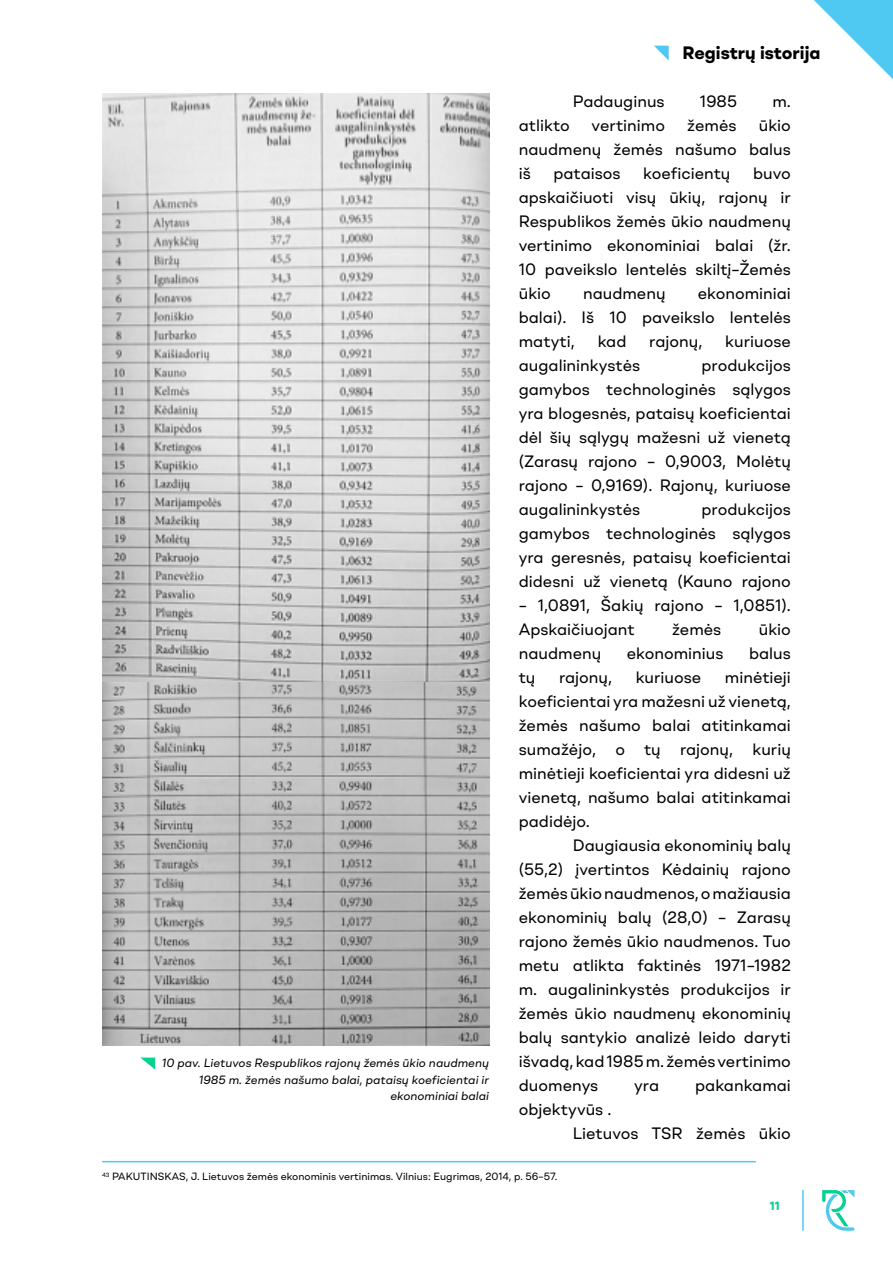
<style>
.page{position:relative;width:893px;height:1263px;background:#fff}
.page>*{position:absolute;margin:0;border:0;box-sizing:border-box;transform-origin:0 0}
.t1{font:700 18px "Shape";color:#000}
.t2{font:16.5px/24px "Shape";color:#000}
.t3{font:italic 12px/16.5px "Shape";color:#000;text-align:right}
.t4{font:700 12px "Shape";color:#05d191}
.t5{font:10.5px "Shape";color:#000}
.t6{font:6.15px "Shape";color:#000}
</style>
<div class="page">
<svg style="left:814px;top:0;width:79px;height:79px"></svg>
<svg style="left:654px;top:46px;width:15px;height:14px"></svg>
<svg style="left:822px;top:1190px;width:32px;height:41px"></svg>
<hr style="left:802px;top:1190px;width:2px;height:41px;background:#4fc9f2">
<img style="left:102px;top:94px;width:387px;height:588px">
<img style="left:102px;top:682px;width:387px;height:363px">
<svg style="left:140px;top:1057px;width:15px;height:12px"></svg>
<hr style="left:102px;top:1161px;width:654px;height:1px;background:#4fc9f2">
<p class="t1" style="left:682px;top:40px;width:140px">Registrų istorija</p>
<p class="t2" style="left:573px;top:89px;width:93px">Padauginus</p>
<p class="t2" style="left:700px;top:89px;width:39px">1985</p>
<p class="t2" style="left:772px;top:89px;width:20px">m.</p>
<p class="t2" style="left:519px;top:113px;width:52px">atlikto</p>
<p class="t2" style="left:592px;top:113px;width:75px">vertinimo</p>
<p class="t2" style="left:687px;top:113px;width:51px">žemės</p>
<p class="t2" style="left:759px;top:113px;width:34px">ūkio</p>
<p class="t2" style="left:519px;top:137px;width:84px">naudmenų</p>
<p class="t2" style="left:614px;top:137px;width:51px">žemės</p>
<p class="t2" style="left:675px;top:137px;width:63px">našumo</p>
<p class="t2" style="left:749px;top:137px;width:43px">balus</p>
<p class="t2" style="left:519px;top:161px;width:14px">iš</p>
<p class="t2" style="left:553px;top:161px;width:69px">pataisos</p>
<p class="t2" style="left:643px;top:161px;width:89px">koeficientų</p>
<p class="t2" style="left:753px;top:161px;width:39px">buvo</p>
<p class="t2" style="left:519px;top:185px;width:96px">apskaičiuoti</p>
<p class="t2" style="left:519px;top:209px;width:274px">Respublikos žemės ūkio naudmenų</p>
<p class="t2" style="left:768px;top:233px;width:24px">(žr.</p>
<p class="t2" style="left:669px;top:185px;width:38px">ūkių,</p>
<p class="t2" style="left:626px;top:185px;width:32px">visų</p>
<p class="t2" style="left:718px;top:185px;width:51px">rajonų</p>
<p class="t2" style="left:781px;top:185px;width:12px">ir</p>
<p class="t2" style="left:607px;top:233px;width:95px">ekonominiai</p>
<p class="t2" style="left:715px;top:233px;width:40px">balai</p>
<p class="t2" style="left:519px;top:233px;width:75px">vertinimo</p>
<p class="t2" style="left:519px;top:257px;width:19px">10</p>
<p class="t2" style="left:545px;top:257px;width:74px">paveikslo</p>
<p class="t2" style="left:626px;top:257px;width:63px">lentelės</p>
<p class="t2" style="left:695px;top:257px;width:97px">skiltį–Žemės</p>
<p class="t2" style="left:519px;top:281px;width:34px">ūkio</p>
<p class="t2" style="left:583px;top:281px;width:84px">naudmenų</p>
<p class="t2" style="left:698px;top:281px;width:95px">ekonominiai</p>
<p class="t2" style="left:519px;top:305px;width:49px">balai .)</p>
<p class="t2" style="left:519px;top:329px;width:58px">matyti,</p>
<p class="t2" style="left:582px;top:305px;width:14px">Iš</p>
<p class="t2" style="left:609px;top:305px;width:19px">10</p>
<p class="t2" style="left:598px;top:329px;width:30px">kad</p>
<p class="t2" style="left:642px;top:305px;width:74px">paveikslo</p>
<p class="t2" style="left:649px;top:329px;width:55px">rajonų,</p>
<p class="t2" style="left:730px;top:305px;width:63px">lentelės</p>
<p class="t2" style="left:725px;top:329px;width:67px">kuriuose</p>
<p class="t2" style="left:519px;top:353px;width:123px">augalininkystės</p>
<p class="t2" style="left:701px;top:353px;width:91px">produkcijos</p>
<p class="t2" style="left:519px;top:377px;width:73px">gamybos</p>
<p class="t2" style="left:519px;top:401px;width:274px">yra blogesnės, pataisų koeficientai</p>
<p class="t2" style="left:708px;top:425px;width:84px">už vienetą</p>
<p class="t2" style="left:606px;top:377px;width:111px">technologinės</p>
<p class="t2" style="left:732px;top:377px;width:60px">sąlygos</p>
<p class="t2" style="left:519px;top:425px;width:25px">dėl</p>
<p class="t2" style="left:579px;top:425px;width:52px">sąlygų</p>
<p class="t2" style="left:550px;top:425px;width:23px">šių</p>
<p class="t2" style="left:637px;top:425px;width:65px">mažesni</p>
<p class="t2" style="left:519px;top:449px;width:61px">(Zarasų</p>
<p class="t2" style="left:575px;top:473px;width:217px">– 0,9169 .) Rajonų, kuriuose</p>
<p class="t2" style="left:665px;top:449px;width:62px">0,9003,</p>
<p class="t2" style="left:736px;top:449px;width:56px">Molėtų</p>
<p class="t2" style="left:588px;top:449px;width:51px">rajono</p>
<p class="t2" style="left:647px;top:449px;width:10px">–</p>
<p class="t2" style="left:519px;top:473px;width:51px">rajono</p>
<p class="t2" style="left:519px;top:497px;width:123px">augalininkystės</p>
<p class="t2" style="left:701px;top:497px;width:91px">produkcijos</p>
<p class="t2" style="left:519px;top:521px;width:73px">gamybos</p>
<p class="t2" style="left:519px;top:545px;width:274px">yra geresnės, pataisų koeficientai</p>
<p class="t2" style="left:742px;top:569px;width:51px">rajono</p>
<p class="t2" style="left:606px;top:521px;width:111px">technologinės</p>
<p class="t2" style="left:732px;top:521px;width:60px">sąlygos</p>
<p class="t2" style="left:677px;top:569px;width:57px">(Kauno</p>
<p class="t2" style="left:519px;top:569px;width:57px">didesni</p>
<p class="t2" style="left:583px;top:569px;width:19px">už</p>
<p class="t2" style="left:610px;top:569px;width:60px">vienetą</p>
<p class="t2" style="left:519px;top:593px;width:10px">–</p>
<p class="t2" style="left:538px;top:593px;width:54px">1,0891,</p>
<p class="t2" style="left:601px;top:593px;width:44px">Šakių</p>
<p class="t2" style="left:654px;top:593px;width:51px">rajono</p>
<p class="t2" style="left:714px;top:593px;width:10px">–</p>
<p class="t2" style="left:733px;top:593px;width:59px">1,0851 .(</p>
<p class="t2" style="left:519px;top:617px;width:117px">Apskaičiuojant</p>
<p class="t2" style="left:672px;top:617px;width:51px">žemės</p>
<p class="t2" style="left:759px;top:617px;width:34px">ūkio</p>
<p class="t2" style="left:519px;top:641px;width:84px">naudmenų</p>
<p class="t2" style="left:627px;top:641px;width:98px">ekonominius</p>
<p class="t2" style="left:749px;top:641px;width:43px">balus</p>
<p class="t2" style="left:636px;top:665px;width:67px">kuriuose</p>
<p class="t2" style="left:559px;top:665px;width:55px">rajonų,</p>
<p class="t2" style="left:725px;top:665px;width:68px">minėtieji</p>
<p class="t2" style="left:519px;top:665px;width:18px">tų</p>
<p class="t2" style="left:519px;top:689px;width:274px">koeficientai yra mažesni už vienetą,</p>
<p class="t2" style="left:702px;top:713px;width:91px">atitinkamai</p>
<p class="t2" style="left:652px;top:713px;width:40px">balai</p>
<p class="t2" style="left:519px;top:713px;width:51px">žemės</p>
<p class="t2" style="left:579px;top:713px;width:63px">našumo</p>
<p class="t3" style="left:162px;top:1054px;width:329px">10 pav. Lietuvos Respublikos rajonų žemės ūkio naudmenų<br>1985 m. žemės našumo balai, pataisų koeficientai ir ekonominiai balai</p>
<p class="t2" style="left:752px;top:737px;width:40px">kurių</p>
<p class="t2" style="left:519px;top:737px;width:274px">sumažėjo,<br>minėtieji koeficientai yra didesni už vienetą, našumo balai atitinkamai padidėjo.</p>
<p class="t2" style="left:573px;top:833px;width:220px;text-align:right">Daugiausia ekonominių balų rajono</p>
<p class="t2" style="left:680px;top:737px;width:55px">rajonų,</p>
<p class="t2" style="left:644px;top:737px;width:18px">tų</p>
<p class="t2" style="left:615px;top:737px;width:11px">o</p>
<p class="t2" style="left:519px;top:857px;width:46px">(55,2)</p>
<p class="t2" style="left:519px;top:881px;width:274px">žemėsūkionaudmenos o, mažiausia</p>
<p class="t2" style="left:737px;top:905px;width:56px">Zarasų</p>
<p class="t2" style="left:662px;top:857px;width:69px">Kėdainių</p>
<p class="t2" style="left:575px;top:857px;width:76px">įvertintos</p>
<p class="t2" style="left:662px;top:905px;width:66px">(28,0) –</p>
<p class="t2" style="left:519px;top:905px;width:90px">ekonominių</p>
<p class="t2" style="left:519px;top:929px;width:274px">rajono žemės ūkio naudmenos. Tuo</p>
<p class="t2" style="left:715px;top:953px;width:78px">1971–1982</p>
<p class="t2" style="left:618px;top:905px;width:35px">balų</p>
<p class="t2" style="left:637px;top:953px;width:65px">faktinės</p>
<p class="t2" style="left:573px;top:953px;width:53px">atlikta</p>
<p class="t2" style="left:519px;top:953px;width:42px">metu</p>
<p class="t2" style="left:548px;top:977px;width:123px">augalininkystės</p>
<p class="t2" style="left:680px;top:977px;width:91px">produkcijos</p>
<p class="t2" style="left:781px;top:977px;width:12px">ir</p>
<p class="t2" style="left:519px;top:977px;width:20px">m.</p>
<p class="t2" style="left:519px;top:1001px;width:274px">žemės ūkio naudmenų ekonominių</p>
<p class="t2" style="left:744px;top:1025px;width:48px">daryti</p>
<p class="t2" style="left:519px;top:1025px;width:35px">balų</p>
<p class="t2" style="left:519px;top:1049px;width:274px">išvadą,kad1985m.žemėsvertinimo</p>
<p class="t2" style="left:695px;top:1073px;width:97px">pakankamai</p>
<p class="t2" style="left:561px;top:1025px;width:68px">santykio</p>
<p class="t2" style="left:635px;top:1025px;width:57px">analizė</p>
<p class="t2" style="left:699px;top:1025px;width:39px">leido</p>
<p class="t2" style="left:519px;top:1073px;width:94px">duomenys objektyvūs .</p>
<p class="t2" style="left:634px;top:1073px;width:26px">yra</p>
<p class="t2" style="left:573px;top:1121px;width:67px">Lietuvos</p>
<p class="t2" style="left:651px;top:1121px;width:33px">TSR</p>
<p class="t2" style="left:696px;top:1121px;width:51px">žemės</p>
<p class="t2" style="left:759px;top:1121px;width:34px">ūkio</p>
<p class="t6" style="left:102px;top:1171px;width:9px">43</p>
<p class="t5" style="left:112px;top:1170px;width:447px">PAKUTINSKAS .J, Lietuvos žemės ekonominis vertinimas. Vilnius: Eugrimas, 2014, .p 56–57.</p>
<p class="t4" style="left:770px;top:1198px;width:12px">11</p>
</div>
